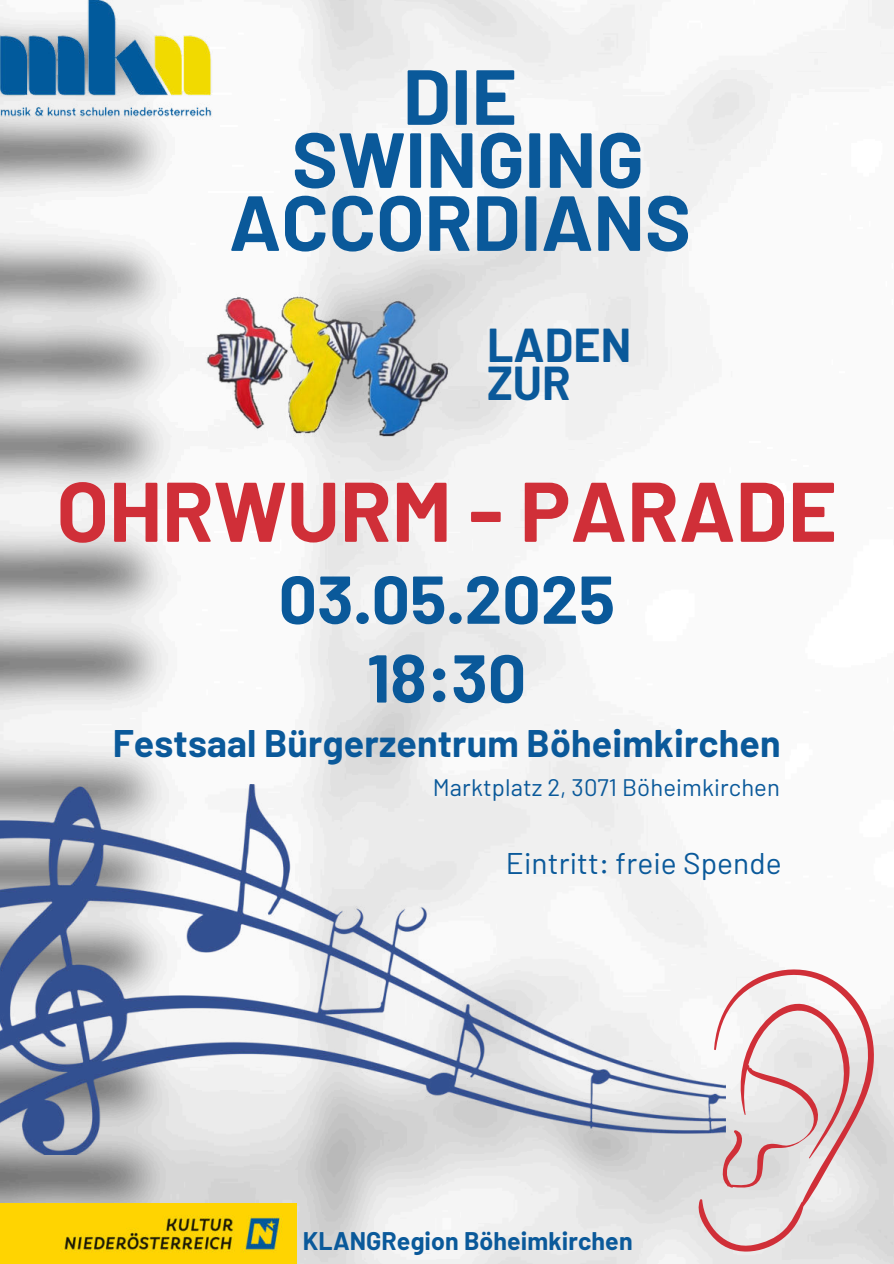
<style>
.page{position:relative;width:894px;height:1264px;background:#fff}
.page>*{position:absolute;margin:0;border:0;box-sizing:border-box;transform-origin:0 0}
.t1{font:700 84.3px "Barlow";color:#d02f38}
.t2{font:700 78px/63px "Barlow";color:#0a599a;text-align:center}
.t3{font:700 67.5px/78.8px "Barlow";color:#0a599a;text-align:center}
.t4{font:700 46.5px/37.5px "Barlow";color:#0a599a}
.t5{font:700 37.5px "Barlow";letter-spacing:.005em;color:#0a599a}
.t6{font:29.85px "Barlow";letter-spacing:.005em;color:#0a599a}
.t7{font:700 24.9px "Barlow";letter-spacing:.005em;color:#0a599a}
.t8{font:23.85px "Barlow";letter-spacing:.005em;color:#0a599a}
</style>
<div class="page">
<img style="left:0;top:0;width:893px;height:1263px">
<img style="left:0;top:785px;width:725px;height:369px">
<svg style="left:695px;top:963px;width:183px;height:288px"></svg>
<svg style="left:722px;top:995px;width:128px;height:193px"></svg>
<img style="left:170px;top:281px;width:298px;height:176px">
<img style="left:0;top:0;width:213px;height:119px">
<img style="left:0;top:1203px;width:296px;height:60px">
<h2 class="t2" style="left:229px;top:65px;width:463px">DIE<br>SWINGING<br>ACCORDIANS</h2>
<p class="t4" style="left:487px;top:326px;width:146px">LADEN<br>ZUR</p>
<h1 class="t1" style="left:56px;top:459px;width:781px">OHRWURM - PARADE</h1>
<h3 class="t3" style="left:278px;top:559px;width:338px">03.05.2025<br>18:30</h3>
<p class="t5" style="left:113px;top:719px;width:669px">Festsaal Bürgerzentrum Böheimkirchen</p>
<p class="t8" style="left:432px;top:772px;width:348px">Marktplatz 2, 3071 Böheimkirchen</p>
<p class="t6" style="left:505px;top:844px;width:277px">Eintritt: freie Spende</p>
<p class="t7" style="left:303px;top:1224px;width:331px">KLANGRegion Böheimkirchen</p>
</div>
